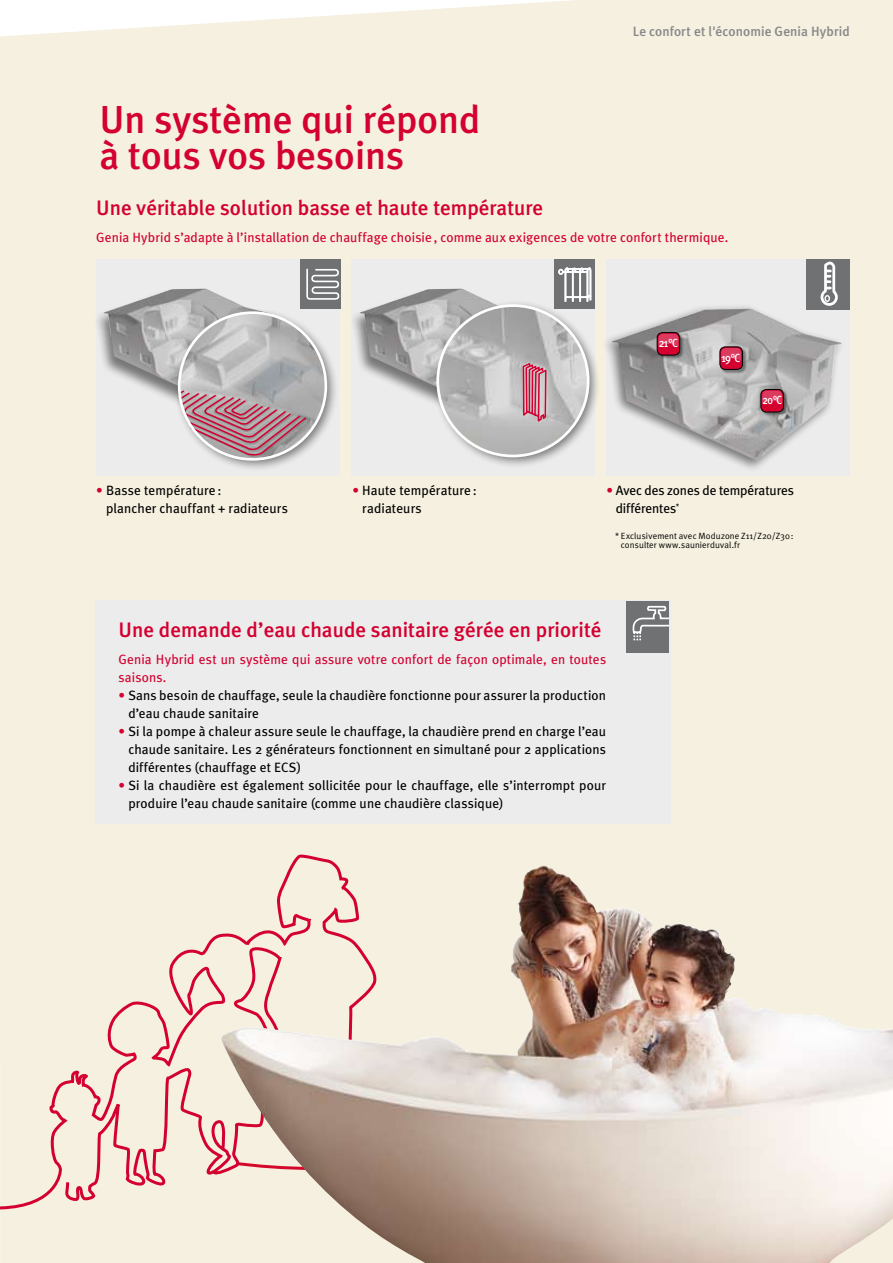
<style>
.page{position:relative;width:893px;height:1263px;background:#f5f0df}
.page>*{position:absolute;margin:0;border:0;box-sizing:border-box;transform-origin:0 0}
.t1{font:500 39px/36px "Meta Plus";color:#d30030}
.t2{font:500 21px "Meta Plus";color:#d30030}
.t3{font:13.5px/18px "Meta Plus";letter-spacing:.01em;color:#000}
.t4{font:13.5px/18px "Meta Plus";letter-spacing:.01em;color:#d30030}
.t5{font:13.5px/18px "Meta Plus";letter-spacing:-.01em;color:#000}
.t6{font:500 13.5px "Meta Plus";letter-spacing:.005em;color:#87888a}
.t7{font:500 11.85px "Meta Plus";color:#fff;scale:.91 1}
.t8{font:500 11.85px "Meta Plus";color:#fff;scale:.86 1}
.t9{font:9px/9px "Meta Plus Normal";letter-spacing:.01em;color:#000}
.s1{color:#d30030}
</style>
<div class="page">
<div style="left:0;top:851px;width:376px;height:360px;background:#f5f0df"></div>
<svg style="left:0;top:1083px;width:3px;height:131px"></svg>
<img style="left:220px;top:866px;width:673px;height:397px">
<div style="left:95px;top:600px;width:575px;height:223px;background:#ececec"></div>
<div style="left:627px;top:602px;width:42px;height:51px;background:#707173"></div>
<svg style="left:632px;top:605px;width:37px;height:36px"></svg>
<div style="left:96px;top:260px;width:244px;height:216px;background:#ececec"></div>
<div style="left:89px;top:287px;width:197px;height:177px;background:#000;opacity:.5"></div>
<img style="left:103px;top:288px;width:169px;height:112px">
<div style="left:173px;top:307px;width:173px;height:173px;background:#000;opacity:.5"></div>
<img style="left:179px;top:312px;width:146px;height:147px;border-radius:73px">
<svg style="left:177px;top:389px;width:131px;height:68px"></svg>
<div style="left:178px;top:311px;width:149px;height:150px;border:3px solid #fff;border-radius:50%"></div>
<div style="left:352px;top:260px;width:243px;height:216px;background:#ececec"></div>
<div style="left:346px;top:287px;width:196px;height:177px;background:#000;opacity:.5"></div>
<img style="left:360px;top:288px;width:168px;height:112px">
<div style="left:432px;top:300px;width:175px;height:175px;background:#000;opacity:.5"></div>
<img style="left:437px;top:305px;width:151px;height:150px;border-radius:75px">
<div style="left:436px;top:304px;width:153px;height:153px;border:3px solid #fff;border-radius:50%"></div>
<div style="left:606px;top:260px;width:244px;height:216px;background:#ececec"></div>
<div style="left:598px;top:303px;width:260px;height:231px;background:#000;opacity:.5"></div>
<img style="left:612px;top:308px;width:230px;height:153px">
<div style="left:657px;top:332px;width:33px;height:33px;background:#000;opacity:.4"></div>
<div style="left:657px;top:333px;width:23px;height:22px;background:#d30030;border-radius:5px"></div>
<div style="left:657px;top:332px;width:23px;height:23px;border:1px solid #000;border-radius:5px"></div>
<svg style="left:658px;top:334px;width:20px;height:12px"></svg>
<div style="left:761px;top:389px;width:33px;height:33px;background:#000;opacity:.4"></div>
<div style="left:761px;top:389px;width:22px;height:23px;background:#d30030;border-radius:5px"></div>
<div style="left:761px;top:389px;width:23px;height:23px;border:1px solid #000;border-radius:5px"></div>
<svg style="left:762px;top:391px;width:20px;height:12px"></svg>
<div style="left:720px;top:347px;width:33px;height:33px;background:#000;opacity:.4"></div>
<div style="left:720px;top:347px;width:22px;height:22px;background:#d30030;border-radius:5px"></div>
<div style="left:720px;top:347px;width:23px;height:23px;border:1px solid #000;border-radius:5px"></div>
<svg style="left:721px;top:348px;width:20px;height:13px"></svg>
<div style="left:301px;top:260px;width:40px;height:49px;background:#707173"></div>
<svg style="left:306px;top:268px;width:34px;height:32px"></svg>
<div style="left:555px;top:260px;width:40px;height:49px;background:#707173"></div>
<svg style="left:558px;top:260px;width:38px;height:48px"></svg>
<div style="left:806px;top:259px;width:44px;height:51px;background:#707173"></div>
<svg style="left:820px;top:261px;width:18px;height:45px"></svg>
<svg style="left:522px;top:361px;width:26px;height:63px"></svg>
<p class="t6" style="left:633px;top:24px;width:219px">Le confort et l'économie Genia Hybrid</p>
<h1 class="t1" style="left:99px;top:101px;width:383px">Un système qui répond à tous vos besoins</h1>
<h2 class="t2" style="left:96px;top:196px;width:449px">Une véritable solution basse et haute température</h2>
<p class="t4" style="left:96px;top:228px;width:634px">Genia Hybrid s’adapte à l’installation de chauffage choisie , comme aux exigences de votre confort thermique.</p>
<p class="t7" style="left:659px;top:336px;width:23px">21°C</p>
<p class="t7" style="left:721px;top:351px;width:22px">19°C</p>
<p class="t8" style="left:762px;top:393px;width:24px">20°C</p>
<p class="t3" style="left:106px;top:482px;width:183px;text-indent:-10px"><span class="s1">•</span> Basse température:<br>plancher chauffant + radiateurs</p>
<p class="t3" style="left:362px;top:482px;width:116px;text-indent:-10px"><span class="s1">•</span> Haute température: radiateurs</p>
<p class="t5" style="left:616px;top:482px;width:180px;text-indent:-9px"><span class="s1">•</span> Avec des zones de températures différentes<sup>*</sup></p>
<p class="t9" style="left:621px;top:532px;width:174px;text-indent:-6px">* Exclusivement avec Moduzone Z11/Z20/Z30: consulter www.saunierduval.fr</p>
<h2 class="t2" style="left:119px;top:618px;width:485px">Une demande d’eau chaude sanitaire gérée en priorité</h2>
<p class="t4" style="left:119px;top:650px;width:489px">Genia Hybrid est un système qui assure votre confort de façon optimale, en toutes saisons.</p>
<p class="t3" style="left:128px;top:686px;width:479px;text-indent:-10px"><span class="s1">•</span> Sans besoin de chauffage, seule la chaudière fonctionne pour assurer la production d’eau chaude sanitaire</p>
<p class="t3" style="left:128px;top:722px;width:479px;text-align:justify;text-indent:-10px"><span class="s1">•</span> Si la pompe à chaleur assure seule le chauffage, la chaudière prend en charge l’eau chaude sanitaire. Les 2 générateurs fonctionnent en simultané pour 2 applications différentes (chauffage et ECS)</p>
<p class="t3" style="left:128px;top:776px;width:479px;text-indent:-10px"><span class="s1">•</span> Si la chaudière est également sollicitée pour le chauffage, elle s’interrompt pour produire l’eau chaude sanitaire (comme une chaudière classique)</p>
</div>
